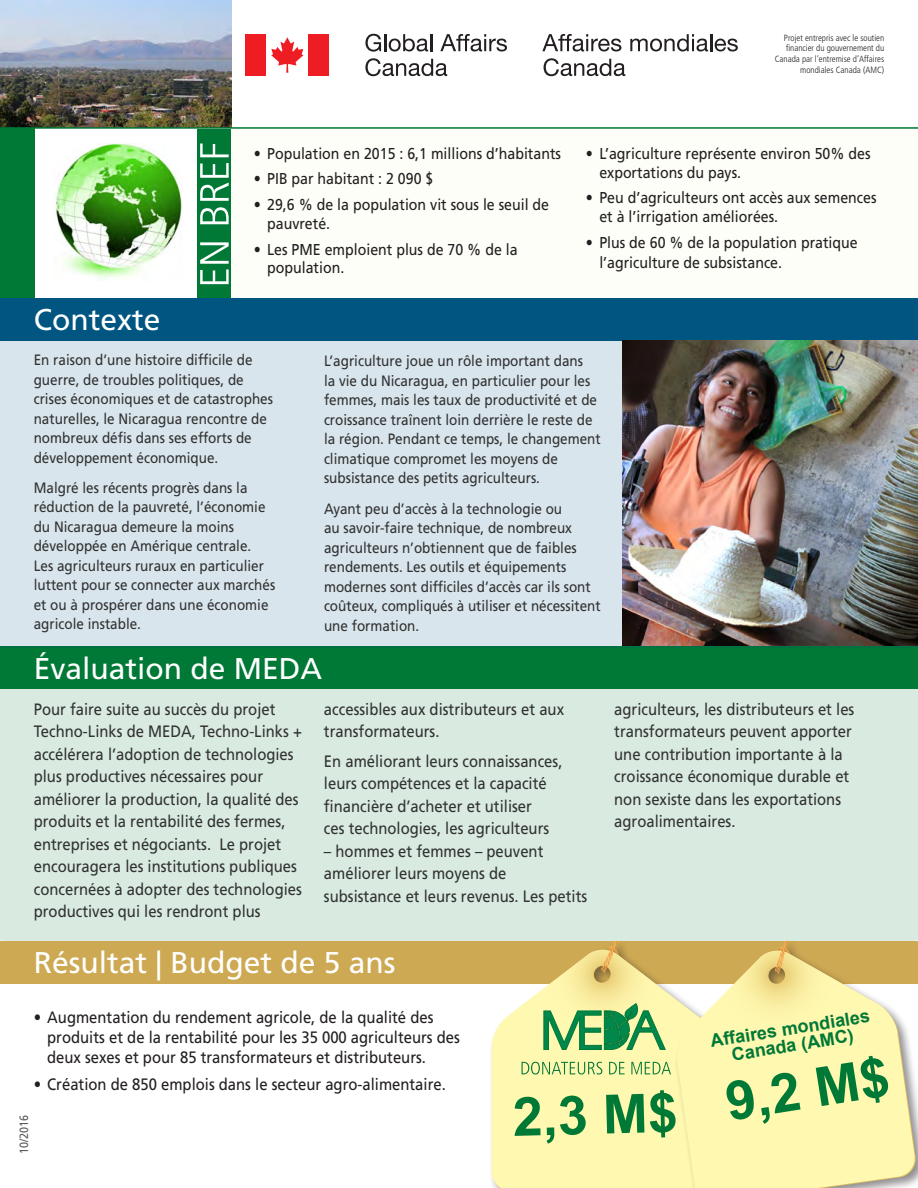
<style>
.page{position:relative;width:918px;height:1188px;background:#fff}
.page>*{position:absolute;margin:0;border:0;box-sizing:border-box;transform-origin:0 0}
.t1{font:700 54px "Arial";color:#007836}
.t2{font:30px "Frutiger LT Std";color:#fff}
.t3{font:700 18px/16.8px "Arial";color:#007836;text-align:center}
.numbered_list{font:16.5px/22.5px "Frutiger LT Std";color:#313232;scale:.9 1}
.bullets{font:16.5px/19.8px "Frutiger LT Std";color:#231f20;scale:.9 1}
.bullets-2{font:15.75px/18.9px "Frutiger LT Std";color:#231f20;scale:.9 1}
.Body_Text{font:15px/19.5px "Frutiger LT Std";color:#313232;scale:.9 1}
.t4{font:12px "Frutiger LT Std";color:#57585a;scale:.9 1}
.t5{font:300 condensed 9px/10.8px "Frutiger LT Std";color:#231f20;text-align:right}
</style>
<div class="page">
<img style="left:53px;top:144px;width:129px;height:137px">
<div style="left:0;top:647px;width:918px;height:42px;background:#007836"></div>
<div style="left:0;top:941px;width:918px;height:42px;background:#cea953"></div>
<div style="left:0;top:298px;width:918px;height:42px;background:#005681"></div>
<div style="left:0;top:127px;width:34px;height:171px;background:#007836"></div>
<div style="left:231px;top:127px;width:687px;height:171px;background:#fefef9"></div>
<div style="left:0;top:689px;width:918px;height:252px;background:#d9eae1"></div>
<div style="left:0;top:340px;width:918px;height:308px;background:#d9e5ec"></div>
<div style="left:198px;top:130px;width:33px;height:168px;background:#007836"></div>
<svg style="left:200px;top:144px;width:29px;height:140px"></svg>
<img style="left:0;top:0;width:231px;height:127px">
<img style="left:623px;top:340px;width:295px;height:306px">
<svg style="left:271px;top:37px;width:32px;height:36px"></svg>
<div style="left:245px;top:34px;width:21px;height:42px;background:#ee1d23"></div>
<div style="left:308px;top:34px;width:21px;height:42px;background:#ee1d23"></div>
<svg style="left:542px;top:34px;width:79px;height:17px"></svg>
<svg style="left:630px;top:34px;width:108px;height:17px"></svg>
<svg style="left:544px;top:58px;width:81px;height:18px"></svg>
<svg style="left:365px;top:34px;width:67px;height:18px"></svg>
<svg style="left:440px;top:34px;width:67px;height:17px"></svg>
<svg style="left:365px;top:58px;width:82px;height:18px"></svg>
<div style="left:489px;top:939px;width:239px;height:249px;background:#231f20;opacity:.5"></div>
<svg style="left:492px;top:950px;width:182px;height:238px;background:#f7eca6"></svg>
<svg style="left:601px;top:942px;width:17px;height:31px"></svg>
<div style="left:674px;top:938px;width:244px;height:250px;background:#231f20;opacity:.5"></div>
<svg style="left:676px;top:951px;width:240px;height:237px"></svg>
<svg style="left:775px;top:926px;width:19px;height:48px"></svg>
<svg style="left:544px;top:1004px;width:121px;height:46px;background:#88c07d"></svg>
<hr style="left:0;top:127px;width:918px;height:2px;background:#007836">
<svg style="left:522px;top:1062px;width:149px;height:13px;background:#c1d892"></svg>
<p class="t5" style="left:775px;top:32px;width:111px">Projet entrepris avec le soutien financier du gouvernement du<br>Canada par l’entremise d’Affaires mondiales Canada (AMC)</p>
<p class="bullets-2" style="left:254px;top:144px;width:343px">• Population en 2015 : 6,1 millions d’habitants</p>
<p class="bullets-2" style="left:254px;top:170px;width:201px">• PIB par habitant : 2 090 $</p>
<p class="bullets-2" style="left:267px;top:195px;width:315px;text-indent:-14px">• 29,6 % de la population vit sous le seuil de pauvreté.</p>
<p class="bullets-2" style="left:267px;top:240px;width:280px;text-indent:-14px">• Les PME emploient plus de 70 % de la population.</p>
<p class="bullets-2" style="left:599px;top:144px;width:303px;text-indent:-14px">• L’agriculture représente environ 50% des exportations du pays.</p>
<p class="bullets-2" style="left:599px;top:188px;width:310px;text-indent:-14px">• Peu d’agriculteurs ont accès aux semences et à l’irrigation améliorées.</p>
<p class="bullets-2" style="left:599px;top:233px;width:289px;line-height:19.8px;text-indent:-14px">• Plus de 60 % de la population pratique l’agriculture de subsistance.</p>
<h2 class="t2" style="left:34px;top:302px;width:128px">Contexte</h2>
<p class="Body_Text" style="left:34px;top:350px;width:267px">En raison d’une histoire difficile de guerre, de troubles politiques, de crises économiques et de catastrophes naturelles, le Nicaragua rencontre de nombreux défis dans ses efforts de développement économique.</p>
<p class="Body_Text" style="left:34px;top:478px;width:270px">Malgré les récents progrès dans la réduction de la pauvreté, l’économie du Nicaragua demeure la moins développée en Amérique centrale.<br>Les agriculteurs ruraux en particulier luttent pour se connecter aux marchés et ou à prospérer dans une économie agricole instable.</p>
<p class="Body_Text" style="left:324px;top:351px;width:309px">L’agriculture joue un rôle important dans<br>la vie du Nicaragua, en particulier pour les femmes, mais les taux de productivité et de croissance traînent loin derrière le reste de la région. Pendant ce temps, le changement climatique compromet les moyens de subsistance des petits agriculteurs.</p>
<p class="Body_Text" style="left:324px;top:499px;width:309px">Ayant peu d’accès à la technologie ou<br>au savoir-faire technique, de nombreux agriculteurs n’obtiennent que de faibles rendements. Les outils et équipements modernes sont difficiles d’accès car ils sont coûteux, compliqués à utiliser et nécessitent une formation.</p>
<h2 class="t2" style="left:34px;top:651px;width:290px">Évaluation de MEDA</h2>
<p class="numbered_list" style="left:34px;top:698px;width:300px">Pour faire suite au succès du projet Techno-Links de MEDA, Techno-Links + accélérera l’adoption de technologies plus productives nécessaires pour améliorer la production, la qualité des produits et la rentabilité des fermes, entreprises et négociants. Le projet encouragera les institutions publiques concernées à adopter des technologies productives qui les rendront plus</p>
<p class="numbered_list" style="left:324px;top:698px;width:268px">accessibles aux distributeurs et aux transformateurs.</p>
<p class="numbered_list" style="left:324px;top:750px;width:266px">En améliorant leurs connaissances, leurs compétences et la capacité financière d’acheter et utiliser<br>ces technologies, les agriculteurs</p>
<p class="numbered_list" style="left:324px;top:840px;width:294px">– hommes et femmes – peuvent améliorer leurs moyens de subsistance et leurs revenus. Les petits</p>
<h2 class="t2" style="left:34px;top:945px;width:363px">Résultat | Budget de 5 ans</h2>
<p class="numbered_list" style="left:614px;top:698px;width:268px">agriculteurs, les distributeurs et les transformateurs peuvent apporter une contribution importante à la croissance économique durable et non sexiste dans les exportations agroalimentaires.</p>
<p class="bullets" style="left:47px;top:1008px;width:460px;text-indent:-14px">• Augmentation du rendement agricole, de la qualité des produits et de la rentabilité pour les 35 000 agriculteurs des deux sexes et pour 85 transformateurs et distributeurs.</p>
<p class="bullets" style="left:34px;top:1074px;width:459px">• Création de 850 emplois dans le secteur agro-alimentaire.</p>
<p class="t4" style="left:17px;top:1154px;width:45px;rotate:-90deg">10/2016</p>
<p class="t1" style="left:511px;top:1082px;width:167px;rotate:-2deg">2,3 M$</p>
<p class="t3" style="left:709px;top:1033px;width:163px;rotate:-9deg">Affaires mondiales<br>Canada (AMC)</p>
<p class="t1" style="left:721px;top:1067px;width:167px;rotate:-9deg">9,2 M$</p>
</div>
